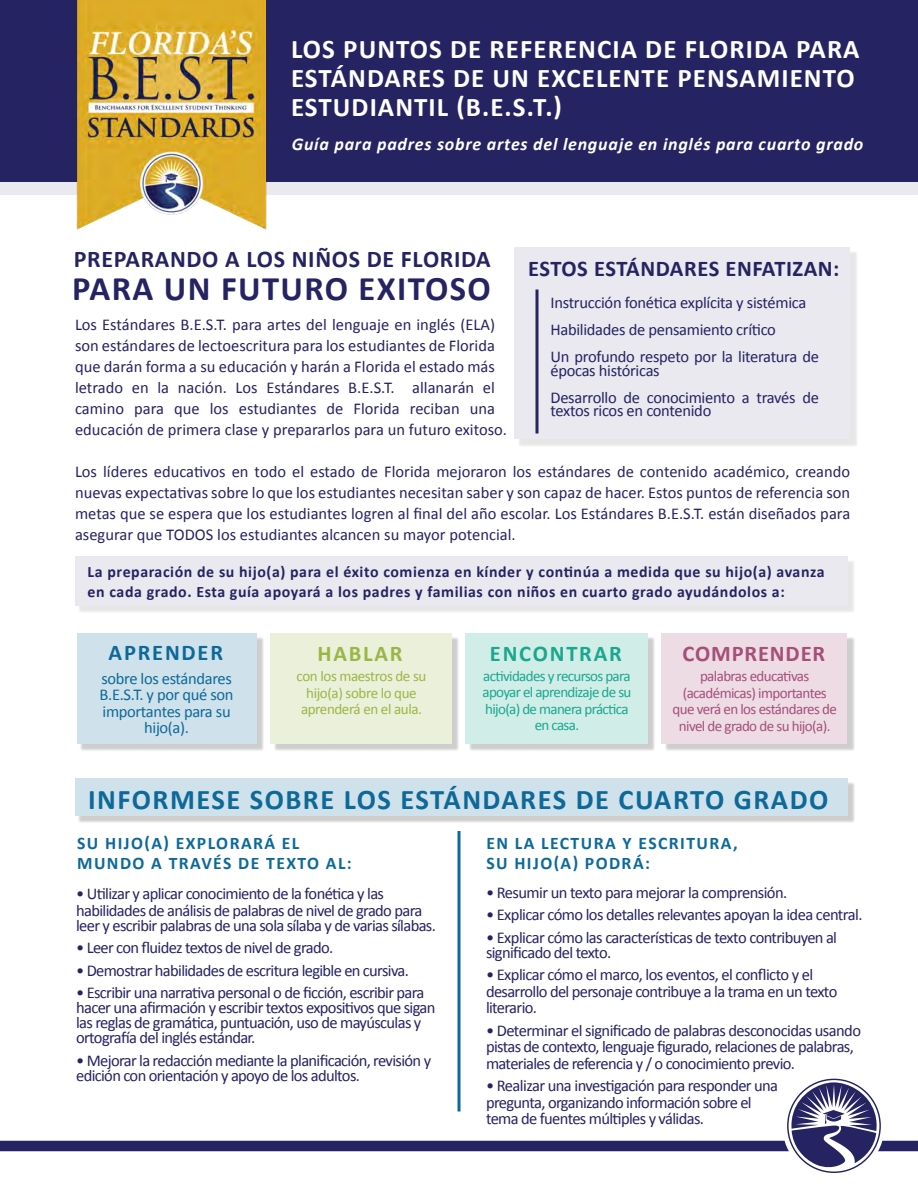
<style>
.page{position:relative;width:918px;height:1188px;background:#fff}
.page>*{position:absolute;margin:0;border:0;box-sizing:border-box;transform-origin:0 0}
.t1{font:700 34.5px "Calibri";letter-spacing:.04em;color:#262363}
.t2{font:700 28.5px "Calibri";letter-spacing:.05em;color:#0d6999}
.t3{font:700 27px/28.7px "Calibri";letter-spacing:.04em;color:#fff}
.t4{font:700 24px "Calibri";letter-spacing:.025em;color:#262363}
.t5{font:700 22.5px "Calibri";letter-spacing:.025em;color:#262363}
.t6{font:700 22.5px "Calibri";letter-spacing:.04em;color:#a54f79}
.t7{font:700 22.5px "Calibri";letter-spacing:.08em;color:#19a88e}
.t8{font:700 22.5px "Calibri";letter-spacing:.08em;color:#0d6999}
.t9{font:700 22.5px "Calibri";letter-spacing:.08em;color:#9cb645}
.t10{font:italic 700 18px "Calibri";letter-spacing:.04em;color:#fff}
.t11{font:700 17.7px/19.5px "Calibri";letter-spacing:.08em;color:#0d6999}
.t12{font:16.5px/21px "Calibri";letter-spacing:-.04em;color:#262363}
.t13{font:16.5px/27px "Calibri";letter-spacing:-.02em;color:#262363}
.t14{font:16.5px/16.5px "Calibri";letter-spacing:-.02em;color:#0d6999;text-align:center}
.t15{font:16.5px "Calibri";color:#262363}
.t16{font:700 15.9px/19.5px "Calibri";letter-spacing:.035em;color:#262363}
.t17{font:15px/16.5px "Calibri";letter-spacing:-.04em;color:#a54f79;text-align:center}
.t18{font:15px/16.5px "Calibri";letter-spacing:-.045em;color:#19a88e;text-align:center}
.t19{font:15px/16.5px "Calibri";letter-spacing:-.025em;color:#9cb645;text-align:center}
</style>
<div class="page">
<hr style="left:458px;top:831px;width:2px;height:281px;background:#0d6999">
<div style="left:0;top:0;width:918px;height:195px;background:#e9e9ef"></div>
<div style="left:0;top:0;width:918px;height:182px;background:#262363"></div>
<img style="left:76px;top:0;width:191px;height:230px">
<div style="left:514px;top:248px;width:336px;height:192px;background:#e9e9ef"></div>
<hr style="left:536px;top:290px;width:2px;height:144px;background:#262363">
<div style="left:75px;top:556px;width:773px;height:50px;background:#e9e9ef"></div>
<img style="left:78px;top:782px;width:777px;height:41px">
<div style="left:75px;top:778px;width:773px;height:38px;background:#cfe1eb"></div>
<img style="left:80px;top:637px;width:184px;height:114px">
<div style="left:77px;top:633px;width:180px;height:111px;background:#cfe1eb"></div>
<img style="left:274px;top:637px;width:185px;height:114px">
<div style="left:270px;top:633px;width:182px;height:111px;background:#ebf0da"></div>
<img style="left:469px;top:637px;width:186px;height:114px">
<div style="left:465px;top:633px;width:183px;height:111px;background:#d1ede8"></div>
<img style="left:665px;top:637px;width:190px;height:114px">
<div style="left:661px;top:633px;width:186px;height:111px;background:#eddce4"></div>
<div style="left:0;top:1141px;width:918px;height:10px;background:#262363"></div>
<div style="left:783px;top:1076px;width:101px;height:102px;border:8px solid #fff;border-radius:50%"></div>
<svg style="left:787px;top:1079px;width:94px;height:94px"></svg>
<h3 class="t3" style="left:291px;top:35px;width:570px">LOS PUNTOS DE REFERENCIA DE FLORIDA PARA<br>ESTÁNDARES DE UN EXCELENTE PENSAMIENTO<br>ESTUDIANTIL (B.E.S.T.)</h3>
<p class="t10" style="left:292px;top:133px;width:573px">Guía para padres sobre artes del lenguaje en inglés para cuarto grado</p>
<p class="t4" style="left:74px;top:243px;width:419px">PREPARANDO A LOS NIÑOS DE FLORIDA</p>
<h1 class="t1" style="left:72px;top:267px;width:420px">PARA UN FUTURO EXITOSO</h1>
<p class="t12" style="left:75px;top:314px;width:422px;text-align:justify">Los Estándares B.E.S.T. para artes del lenguaje en inglés (ELA) son estándares de lectoescritura para los estudiantes de Florida que darán forma a su educación y harán a Florida el estado más letrado en la nación. Los Estándares B.E.S.T. allanarán el camino para que los estudiantes de Florida reciban una</p>
<p class="t15" style="left:75px;top:419px;width:434px">educación de primera clase y prepararlos para un futuro exitoso.</p>
<h3 class="t5" style="left:528px;top:254px;width:313px">ESTOS ESTÁNDARES ENFATIZAN:</h3>
<p class="t13" style="left:550px;top:289px;width:270px">Instrucción fonética explícita y sistémica<br>Habilidades de pensamiento crítico<br>Un profundo respeto por la literatura de</p>
<p class="t13" style="left:550px;top:357px;width:270px">épocas históricas<br>Desarrollo de conocimiento a través de</p>
<p class="t13" style="left:550px;top:397px;width:162px">textos ricos en contenido</p>
<p class="t12" style="left:75px;top:461px;width:777px;text-align:justify">Los líderes educativos en todo el estado de Florida mejoraron los estándares de contenido académico, creando nuevas expectativas sobre lo que los estudiantes necesitan saber y son capaz de hacer. Estos puntos de referencia son metas que se espera que los estudiantes logren al final del año escolar. Los Estándares B.E.S.T. están diseñados para asegurar que TODOS los estudiantes alcancen su mayor potencial.</p>
<p class="t16" style="left:88px;top:562px;width:739px">La preparación de su hijo(a) para el éxito comienza en kínder y continúa a medida que su hijo(a) avanza en cada grado. Esta guía apoyará a los padres y familias con niños en cuarto grado ayudándolos a:</p>
<h3 class="t8" style="left:109px;top:639px;width:116px">APRENDER</h3>
<h3 class="t9" style="left:317px;top:639px;width:87px">HABLAR</h3>
<h3 class="t7" style="left:490px;top:639px;width:133px">ENCONTRAR</h3>
<h3 class="t6" style="left:682px;top:639px;width:144px">COMPRENDER</h3>
<p class="t14" style="left:100px;top:670px;width:135px">sobre los estándares<br>B.E.S.T. y por qué son importantes para su hijo(a).</p>
<p class="t19" style="left:297px;top:668px;width:131px">con los maestros de su hijo(a) sobre lo que aprenderá en el aula.</p>
<p class="t18" style="left:483px;top:668px;width:150px">actividades y recursos para apoyar el aprendizaje de su hijo(a) de manera práctica en casa.</p>
<p class="t17" style="left:673px;top:668px;width:166px">palabras educativas (académicas) importantes que verá en los estándares de nivel de grado de su hijo(a).</p>
<h2 class="t2" style="left:88px;top:781px;width:742px">INFORMESE SOBRE LOS ESTÁNDARES DE CUARTO GRADO</h2>
<h2 class="t11" style="left:77px;top:834px;width:276px">SU HIJO(A) EXPLORARÁ EL<br>MUNDO A TRAVÉS DE TEXTO AL:</h2>
<p class="t12" style="left:76px;top:886px;width:348px;line-height:16.5px">• Utilizar y aplicar conocimiento de la fonética y las habilidades de análisis de palabras de nivel de grado para</p>
<p class="t12" style="left:76px;top:915px;width:361px">leer y escribir palabras de una sola sílaba y de varias sílabas.</p>
<p class="t12" style="left:76px;top:937px;width:259px">• Leer con fluidez textos de nivel de grado.</p>
<p class="t12" style="left:76px;top:960px;width:334px">• Demostrar habilidades de escritura legible en cursiva.</p>
<p class="t12" style="left:76px;top:985px;width:361px;line-height:15px">• Escribir una narrativa personal o de ficción, escribir para hacer una afirmación y escribir textos expositivos que sigan las reglas de gramática, puntuación, uso de mayúsculas y ortografía del inglés estándar.</p>
<p class="t12" style="left:76px;top:1053px;width:357px;line-height:15px">• Mejorar la redacción mediante la planificación, revisión y edición con orientación y apoyo de los adultos.</p>
<p class="t11" style="left:486px;top:834px;width:253px">EN LA LECTURA Y ESCRITURA,</p>
<h2 class="t11" style="left:486px;top:853px;width:165px">SU HIJO(A) PODRÁ:</h2>
<p class="t12" style="left:486px;top:882px;width:303px">• Resumir un texto para mejorar la comprensión.</p>
<p class="t12" style="left:486px;top:904px;width:378px">• Explicar cómo los detalles relevantes apoyan la idea central.</p>
<p class="t12" style="left:486px;top:930px;width:353px;line-height:15px">• Explicar cómo las características de texto contribuyen al significado del texto.</p>
<p class="t12" style="left:486px;top:964px;width:329px">• Explicar cómo el marco, los eventos, el conflicto y el</p>
<p class="t12" style="left:486px;top:983px;width:353px;line-height:16.5px">desarrollo del personaje contribuye a la trama en un texto literario.</p>
<p class="t12" style="left:486px;top:1022px;width:377px;line-height:16.5px">• Determinar el significado de palabras desconocidas usando pistas de contexto, lenguaje figurado, relaciones de palabras,</p>
<p class="t12" style="left:486px;top:1053px;width:311px">materiales de referencia y / o conocimiento previo.</p>
<p class="t12" style="left:486px;top:1078px;width:294px;line-height:16.5px">• Realizar una investigación para responder una pregunta, organizando información sobre el</p>
<p class="t12" style="left:486px;top:1108px;width:219px">tema de fuentes múltiples y válidas.</p>
</div>
